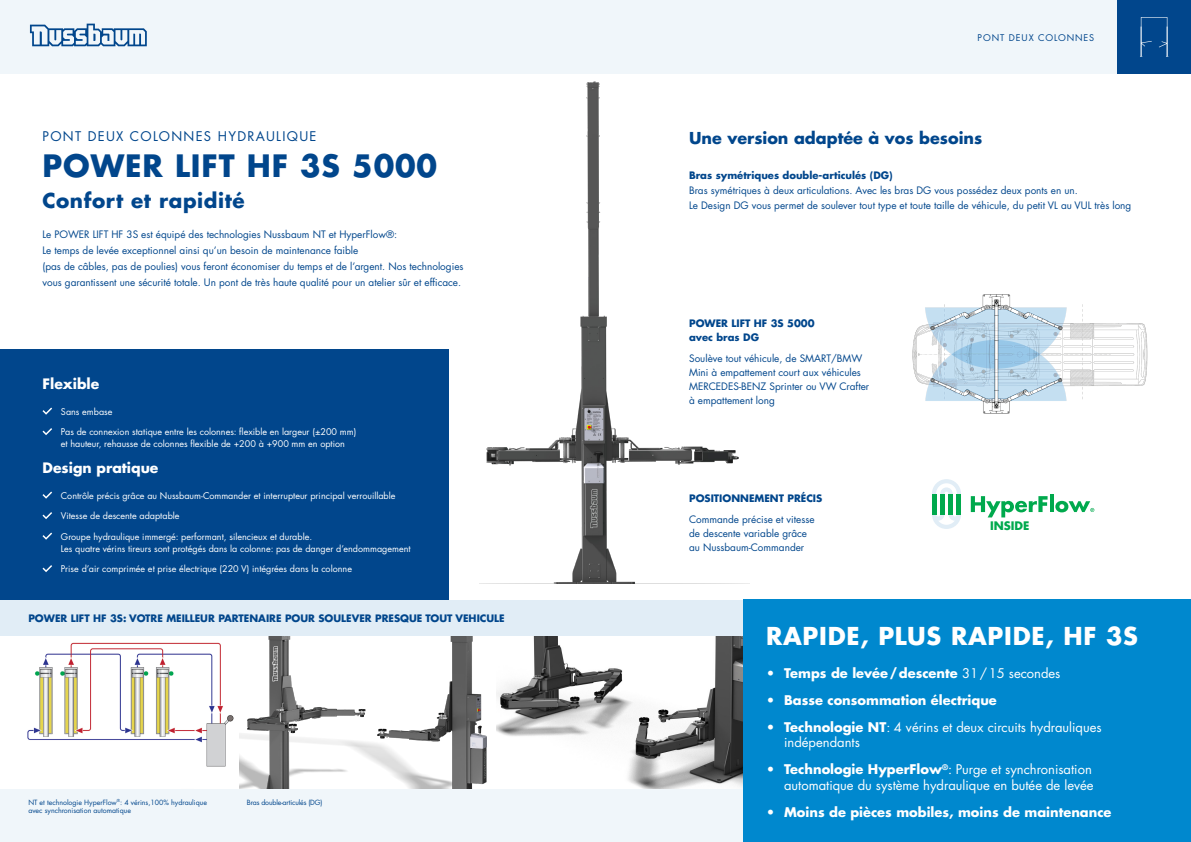
<style>
.page{position:relative;width:1191px;height:842px;background:#fff}
.page>*{position:absolute;margin:0;border:0;box-sizing:border-box;transform-origin:0 0}
.t1{font:700 30px "Futura LT Pro";letter-spacing:.03em;color:#01468c}
.t2{font:700 24px "Futura LT Pro";letter-spacing:.03em;color:#fff}
.t3{font:700 20px "Futura LT Pro";letter-spacing:.03em;color:#01468c}
.t4{font:700 16px "Futura LT Pro";color:#01468c}
.t5{font:700 14px "Futura LT Pro";color:#fff}
.t6{font:13px/15.6px "Futura LT Pro";color:#fff}
.t7{font:700 13px "Futura LT Pro";color:#fff}
.t8{font:13px "Futura LT Pro";letter-spacing:.1em;color:#01468c}
.t9{font:700 11.5px "Futura LT Pro";color:#00a94d}
.t10{font:10px/14px "Futura LT Pro";color:#01468c}
.t11{font:700 10px/14px "Futura LT Pro";color:#01468c}
.t12{font:9px/12px "Futura LT Pro";color:#fff}
.t13{font:9px "Futura LT Pro";letter-spacing:.1em;color:#01468c}
.légendes{font:7px/8.4px "Futura LT Pro";color:#01468c}
.légendes-2{font:7px "Futura LT Pro";letter-spacing:-.02em;color:#01468c}
.s1{font-weight:700}
.s2{font-weight:400}
</style>
<div class="page">
<div style="left:1117px;top:0;width:74px;height:74px;background:#01468c"></div>
<img style="left:486px;top:82px;width:253px;height:501px">
<img style="left:912px;top:294px;width:236px;height:120px">
<img style="left:239px;top:636px;width:247px;height:153px">
<img style="left:496px;top:636px;width:247px;height:153px">
<img style="left:27px;top:642px;width:207px;height:125px">
<svg style="left:1140px;top:17px;width:28px;height:40px"></svg>
<div style="left:595px;top:0;width:522px;height:74px;background:#f0f6fa"></div>
<div style="left:0;top:0;width:595px;height:74px;background:#f0f6fa"></div>
<svg style="left:30px;top:24px;width:117px;height:22px"></svg>
<svg style="left:970px;top:496px;width:77px;height:21px"></svg>
<svg style="left:1050px;top:494px;width:3px;height:18px"></svg>
<svg style="left:1055px;top:501px;width:39px;height:11px"></svg>
<svg style="left:932px;top:479px;width:29px;height:50px"></svg>
<hr style="left:932px;top:494px;width:4px;height:20px;background:#00a94d">
<hr style="left:957px;top:494px;width:4px;height:20px;background:#00a94d">
<hr style="left:948px;top:494px;width:4px;height:20px;background:#00a94d">
<hr style="left:940px;top:494px;width:4px;height:20px;background:#00a94d">
<div style="left:0;top:600px;width:749px;height:36px;background:#e1edf6"></div>
<div style="left:0;top:789px;width:749px;height:53px;background:#f0f6fa"></div>
<div style="left:0;top:349px;width:448px;height:251px;background:#01468c"></div>
<div style="left:743px;top:600px;width:448px;height:242px;background:#0088ce"></div>
<svg style="left:43px;top:408px;width:9px;height:7px"></svg>
<svg style="left:43px;top:428px;width:9px;height:7px"></svg>
<svg style="left:43px;top:492px;width:9px;height:7px"></svg>
<svg style="left:43px;top:512px;width:9px;height:7px"></svg>
<svg style="left:43px;top:533px;width:9px;height:7px"></svg>
<svg style="left:43px;top:565px;width:9px;height:7px"></svg>
<p class="t8" style="left:43px;top:127px;width:275px">PONT DEUX COLONNES HYDRAULIQUE</p>
<p class="t1" style="left:43px;top:143px;width:396px">POWER LIFT HF 3S 5000</p>
<p class="t3" style="left:43px;top:185px;width:204px">Confort et rapidité</p>
<p class="t10" style="left:43px;top:226px;width:422px;line-height:16px">Le POWER LIFT HF 3S est équipé des technologies Nussbaum NT et HyperFlow®:<br>Le temps de levée exceptionnel ainsi qu’un besoin de maintenance faible<br>(pas de câbles, pas de poulies) vous feront économiser du temps et de l’argent. Nos technologies vous garantissent une sécurité totale. Un pont de très haute qualité pour un atelier sûr et efficace.</p>
<p class="t5" style="left:43px;top:372px;width:58px">Flexible</p>
<p class="t12" style="left:61px;top:405px;width:53px">Sans embase</p>
<p class="t12" style="left:61px;top:426px;width:297px">Pas de connexion statique entre les colonnes: flexible en largeur (±200 mm) et hauteur, rehausse de colonnes flexible de +200 à +900 mm en option</p>
<p class="t5" style="left:43px;top:456px;width:117px">Design pratique</p>
<p class="t12" style="left:61px;top:489px;width:336px">Contrôle précis grâce au Nussbaum-Commander et interrupteur principal verrouillable</p>
<p class="t12" style="left:61px;top:510px;width:120px">Vitesse de descente adaptable</p>
<p class="t12" style="left:61px;top:530px;width:351px">Groupe hydraulique immergé: performant, silencieux et durable.<br>Les quatre vérins tireurs sont protégés dans la colonne: pas de danger d’endommagement</p>
<p class="t12" style="left:61px;top:563px;width:292px">Prise d’air comprimée et prise électrique (220 V) intégrées dans la colonne</p>
<p class="t11" style="left:28px;top:611px;width:478px">POWER LIFT HF 3S: VOTRE MEILLEUR PARTENAIRE POUR SOULEVER PRESQUE TOUT VEHICULE</p>
<p class="légendes" style="left:28px;top:798px;width:180px">NT et technologie HyperFlow<sup>®</sup>: 4 vérins,100% hydraulique avec synchronisation automatique</p>
<p class="légendes-2" style="left:247px;top:797px;width:77px">Bras double-articulés (DG)</p>
<p class="t13" style="left:977px;top:31px;width:118px">PONT DEUX COLONNES</p>
<p class="t4" style="left:689px;top:125px;width:295px">Une version adaptée à vos besoins</p>
<p class="t10" style="left:689px;top:168px;width:444px;line-height:15px"><span class="s1">Bras symétriques double-articulés (DG)<br></span>Bras symétriques à deux articulations. Avec les bras DG vous possédez deux ponts en un.<br>Le Design DG vous permet de soulever tout type et toute taille de véhicule, du petit VL au VUL très long</p>
<p class="t11" style="left:689px;top:316px;width:127px">POWER LIFT HF 3S 5000 avec bras DG</p>
<p class="t10" style="left:689px;top:352px;width:182px">Soulève tout véhicule, de SMART/BMW Mini à empattement court aux véhicules MERCEDES-BENZ Sprinter ou VW Crafter à empattement long</p>
<p class="t11" style="left:689px;top:490px;width:135px">POSITIONNEMENT PRÉCIS</p>
<p class="t10" style="left:689px;top:512px;width:127px">Commande précise et vitesse de descente variable grâce au Nussbaum-Commander</p>
<p class="t9" style="left:990px;top:517px;width:41px">INSIDE</p>
<p class="t2" style="left:766px;top:617px;width:373px">RAPIDE, PLUS RAPIDE, HF 3S</p>
<p class="t7" style="left:766px;top:663px;width:296px">• Temps de levée/descente <span class="s2">31/15 secondes</span></p>
<p class="t7" style="left:766px;top:690px;width:232px">• Basse consommation électrique</p>
<p class="t6" style="left:784px;top:719px;width:319px;text-indent:-18px"><span class="s1">• Technologie NT</span>: 4 vérins et deux circuits hydrauliques indépendants</p>
<p class="t6" style="left:766px;top:761px;width:329px;text-align:right"><span class="s1">• Technologie HyperFlow</span><sup>®</sup>: Purge et synchronisation automatique du système hydraulique en butée de levée</p>
<p class="t7" style="left:766px;top:802px;width:347px">• Moins de pièces mobiles, moins de maintenance</p>
</div>
